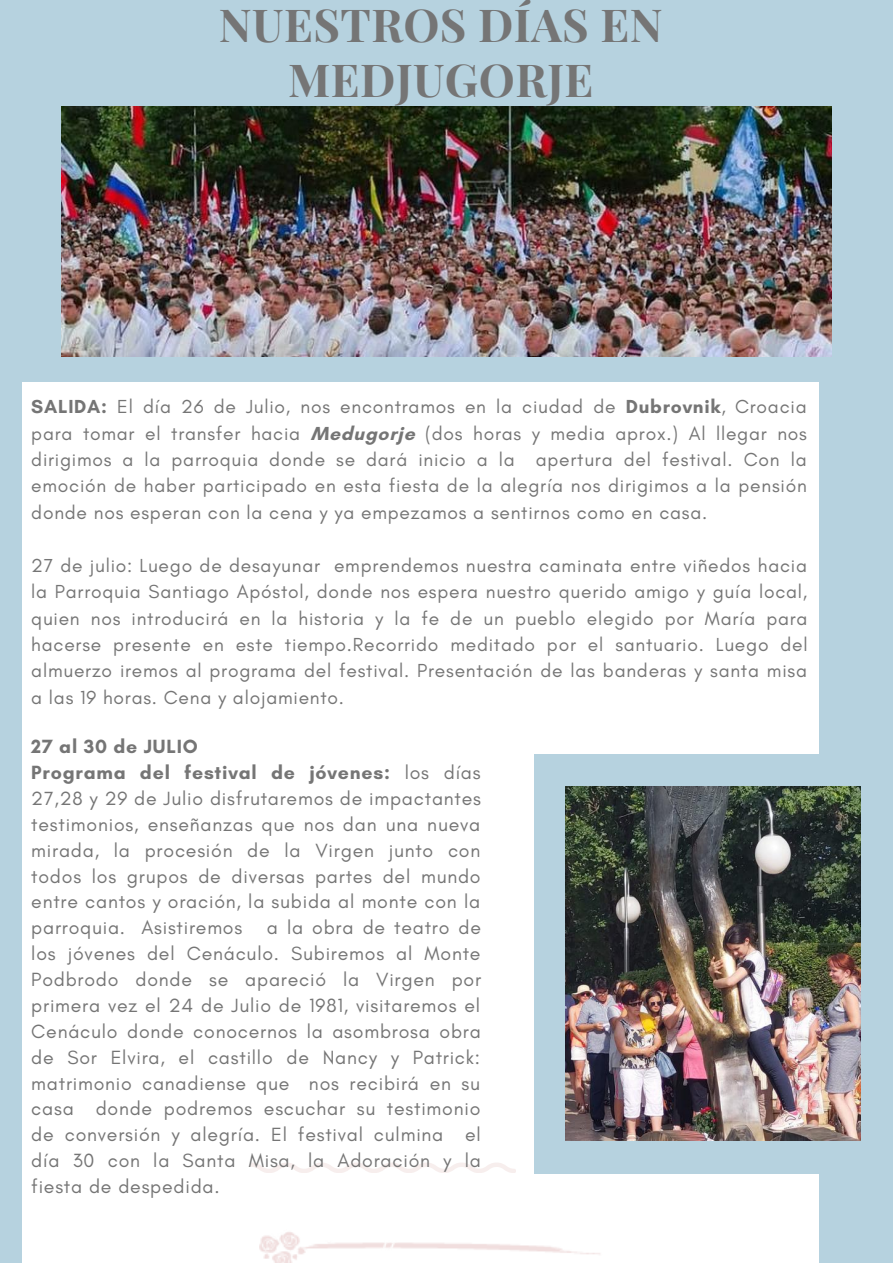
<style>
.page{position:relative;width:893px;height:1264px;background:#fff}
.page>*{position:absolute;margin:0;border:0;box-sizing:border-box;transform-origin:0 0}
.t1{font:700 45.45px/55.1px "Playfair Display";letter-spacing:.01em;color:#757575;text-align:center}
.t2{font:19.5px/25.8px "Glacial Indifference";letter-spacing:.04em;color:#757575}
.t3{font:19.2px/26.4px "Glacial Indifference";letter-spacing:.04em;color:#757575;text-align:justify}
.s1{font-weight:700}
</style>
<div class="page">
<div style="left:0;top:0;width:892px;height:1262px;background:#b6d2df"></div>
<div style="left:22px;top:382px;width:796px;height:880px;background:#fff"></div>
<svg style="left:250px;top:1163px;width:266px;height:10px"></svg>
<img style="left:259px;top:1232px;width:341px;height:30px">
<img style="left:61px;top:107px;width:770px;height:249px">
<div style="left:534px;top:754px;width:296px;height:419px;background:#b6d2df"></div>
<img style="left:566px;top:786px;width:294px;height:354px">
<h1 class="t1" style="left:219px;top:-5px;width:445px">NUESTROS DÍAS EN<br>MEDJUGORJE</h1>
<p class="t3" style="left:31px;top:393px;width:777px"><span class="s1">SALIDA:</span> El día 26 de Julio, nos encontramos en la ciudad de <span class="s1">Dubrovnik</span>, Croacia para tomar el transfer hacia <span class="s1">Medugorje</span> (dos horas y media aprox.) Al llegar nos dirigimos a la parroquia donde se dará inicio a la apertura del festival. Con la emoción de haber participado en esta fiesta de la alegría nos dirigimos a la pensión donde nos esperan con la cena y ya empezamos a sentirnos como en casa.</p>
<p class="t3" style="left:31px;top:552px;width:778px">27 de julio: Luego de desayunar emprendemos nuestra caminata entre viñedos hacia la Parroquia Santiago Apóstol, donde nos espera nuestro querido amigo y guía local, quien nos introducirá en la historia y la fe de un pueblo elegido por María para hacerse presente en este tiempo.Recorrido meditado por el santuario. Luego del almuerzo iremos al programa del festival. Presentación de las banderas y santa misa a las 19 horas. Cena y alojamiento.</p>
<p class="t2" style="left:31px;top:733px;width:451px"><span class="s1">27 al 30 de JULIO<br>Programa del festival de jóvenes:</span> los días 27,28 y 29 de Julio disfrutaremos de impactantes testimonios, enseñanzas que nos dan una nueva mirada, la procesión de la Virgen junto con todos los grupos de diversas partes del mundo entre cantos y oración, la subida al monte con la parroquia. Asistiremos</p>
<p class="t2" style="left:31px;top:914px;width:451px;text-align:justify;text-indent:235px">a la obra de teatro de los jóvenes del Cenáculo. Subiremos al Monte Podbrodo donde se apareció la Virgen por primera vez el 24 de Julio de 1981, visitaremos el Cenáculo donde conocernos la asombrosa obra de Sor Elvira, el castillo de Nancy y Patrick: matrimonio canadiense que nos recibirá en su casa donde podremos escuchar su testimonio de conversión y alegría. El festival culmina el día 30 con la Santa Misa, la Adoración y la fiesta de despedida.</p>
</div>
